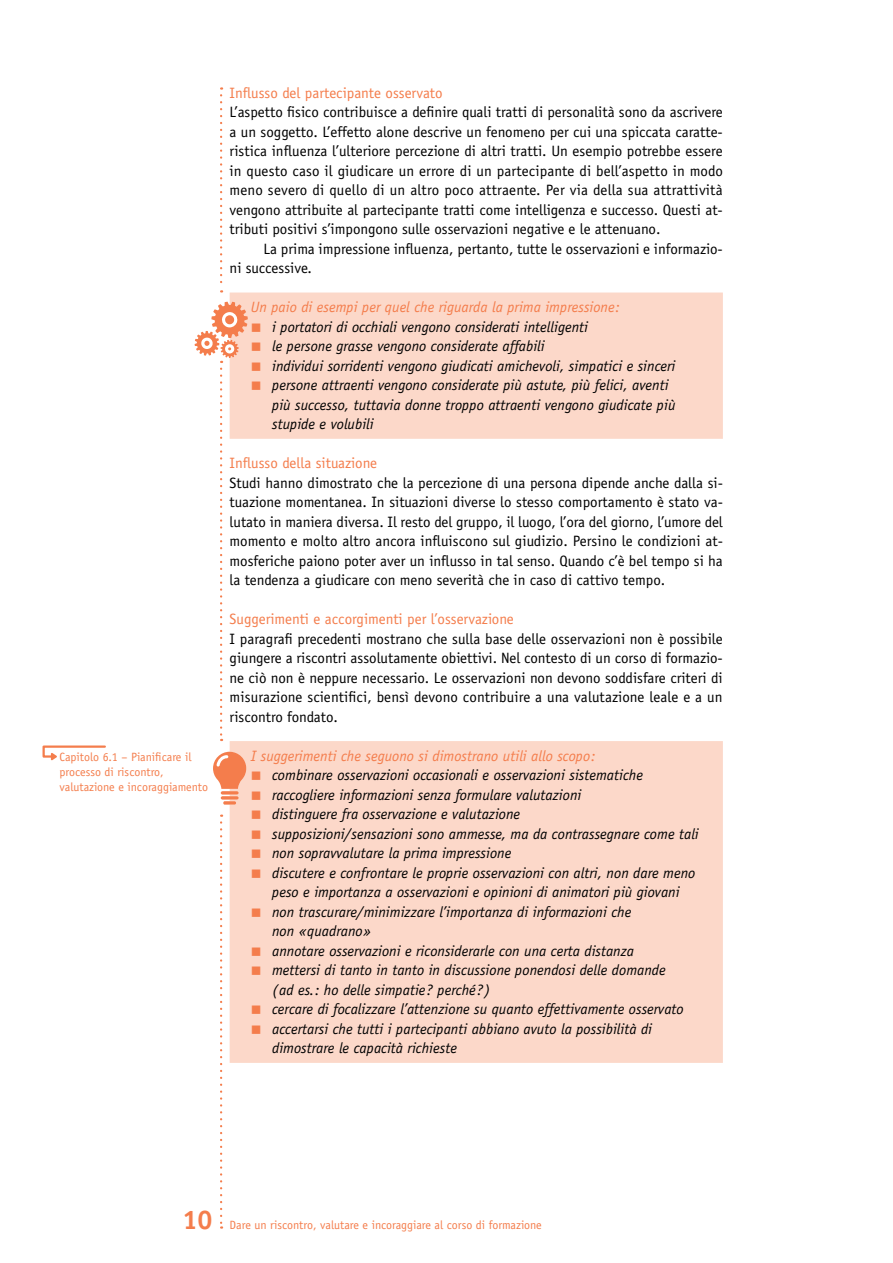
<style>
.page{position:relative;width:893px;height:1263px;background:#fff}
.page>*{position:absolute;margin:0;border:0;box-sizing:border-box;transform-origin:0 0}
.t1{font:700 27px "Officina Sans";color:#f47d4c}
.t2{font:15px/19.5px "Officina Sans";color:#000;text-align:justify}
.t3{font:italic 15px/19.5px "Officina Sans";color:#000}
.t4{font:italic 15px "Officina Sans";color:#f47d4c}
.t5{font:15px "Officina Sans";color:#f47d4c}
.t6{font:12px/15px "Officina Sans";color:#f47d4c}
.s1{color:#f47d4c}
</style>
<div class="page">
<div style="left:230px;top:293px;width:493px;height:146px;background:#fcd8c9"></div>
<div style="left:230px;top:741px;width:493px;height:322px;background:#fcd8c9"></div>
<hr style="left:221px;top:791px;width:18px;height:3px;background:#f47d4c;border-radius:2px">
<svg style="left:221px;top:796px;width:18px;height:4px"></svg>
<svg style="left:223px;top:801px;width:13px;height:4px"></svg>
<svg style="left:213px;top:752px;width:33px;height:37px"></svg>
<svg style="left:220px;top:87px;width:2px;height:206px"></svg>
<svg style="left:42px;top:745px;width:64px;height:15px"></svg>
<svg style="left:220px;top:814px;width:2px;height:415px"></svg>
<svg style="left:195px;top:302px;width:53px;height:61px"></svg>
<svg style="left:220px;top:369px;width:2px;height:372px"></svg>
<p class="t6" style="left:60px;top:749px;width:150px">Capitolo 6.1 – Pianificare il processo di riscontro, valutazione e incoraggiamento</p>
<p class="t5" style="left:230px;top:84px;width:215px">Influsso del partecipante osservato</p>
<p class="t2" style="left:230px;top:102px;width:495px">L’aspetto fisico contribuisce a definire quali tratti di personalità sono da ascrivere a un soggetto. L’effetto alone descrive un fenomeno per cui una spiccata caratte&shy;ristica influenza l’ulteriore percezione di altri tratti. Un esempio potrebbe essere in questo caso il giudicare un errore di un partecipante di bell’aspetto in modo meno severo di quello di un altro poco attraente. Per via della sua attrattività vengono attribuite al partecipante tratti come intelligenza e successo. Questi at&shy;tributi positivi s’impongono sulle osservazioni negative e le attenuano.</p>
<p class="t2" style="left:230px;top:239px;width:495px;text-indent:34px">La prima impressione influenza, pertanto, tutte le osservazioni e informazio&shy;ni successive.</p>
<p class="t4" style="left:251px;top:298px;width:370px">Un paio di esempi per quel che riguarda la prima impressione:</p>
<p class="t3" style="left:251px;top:317px;width:339px"><span class="s1">■</span> i portatori di occhiali vengono considerati intelligenti</p>
<p class="t3" style="left:251px;top:336px;width:295px"><span class="s1">■</span> le persone grasse vengono considerate affabili</p>
<p class="t3" style="left:251px;top:356px;width:426px"><span class="s1">■</span> individui sorridenti vengono giudicati amichevoli, simpatici e sinceri</p>
<p class="t3" style="left:272px;top:375px;width:405px;text-indent:-21px"><span class="s1">■</span> persone attraenti vengono considerate più astute, più felici, aventi più successo, tuttavia donne troppo attraenti vengono giudicate più stupide e volubili</p>
<p class="t5" style="left:230px;top:454px;width:149px">Influsso della situazione</p>
<p class="t2" style="left:230px;top:473px;width:495px">Studi hanno dimostrato che la percezione di una persona dipende anche dalla si&shy;tuazione momentanea. In situazioni diverse lo stesso comportamento è stato va&shy;lutato in maniera diversa. Il resto del gruppo, il luogo, l’ora del giorno, l’umore del momento e molto altro ancora influiscono sul giudizio. Persino le condizioni at&shy;mosferiche paiono poter aver un influsso in tal senso. Quando c’è bel tempo si ha la tendenza a giudicare con meno severità che in caso di cattivo tempo.</p>
<p class="t5" style="left:230px;top:610px;width:286px">Suggerimenti e accorgimenti per l’osservazione</p>
<p class="t2" style="left:230px;top:629px;width:495px">I paragrafi precedenti mostrano che sulla base delle osservazioni non è possibile giungere a riscontri assolutamente obiettivi. Nel contesto di un corso di formazio&shy;ne ciò non è neppure necessario. Le osservazioni non devono soddisfare criteri di misurazione scientifici, bensì devono contribuire a una valutazione leale e a un riscontro fondato.</p>
<p class="t4" style="left:251px;top:747px;width:346px">I suggerimenti che seguono si dimostrano utili allo scopo:</p>
<p class="t3" style="left:251px;top:765px;width:394px"><span class="s1">■</span> combinare osservazioni occasionali e osservazioni sistematiche</p>
<p class="t3" style="left:251px;top:785px;width:332px"><span class="s1">■</span> raccogliere informazioni senza formulare valutazioni</p>
<p class="t3" style="left:251px;top:804px;width:271px"><span class="s1">■</span> distinguere fra osservazione e valutazione</p>
<p class="t3" style="left:251px;top:824px;width:449px"><span class="s1">■</span> supposizioni/sensazioni sono ammesse, ma da contrassegnare come tali</p>
<p class="t3" style="left:251px;top:843px;width:262px"><span class="s1">■</span> non sopravvalutare la prima impressione</p>
<p class="t3" style="left:251px;top:863px;width:446px;text-align:center"><span class="s1">■</span> discutere e confrontare le proprie osservazioni con altri, non dare meno peso e importanza a osservazioni e opinioni di animatori più giovani</p>
<p class="t3" style="left:272px;top:902px;width:361px;text-indent:-21px"><span class="s1">■</span> non trascurare/minimizzare l’importanza di informazioni che non «quadrano»</p>
<p class="t3" style="left:251px;top:941px;width:385px"><span class="s1">■</span> annotare osservazioni e riconsiderarle con una certa distanza</p>
<p class="t3" style="left:272px;top:960px;width:395px;text-indent:-21px"><span class="s1">■</span> mettersi di tanto in tanto in discussione ponendosi delle domande (ad es.: ho delle simpatie? perché?)</p>
<p class="t3" style="left:251px;top:999px;width:434px"><span class="s1">■</span> cercare di focalizzare l’attenzione su quanto effettivamente osservato</p>
<p class="t3" style="left:272px;top:1019px;width:381px;text-indent:-21px"><span class="s1">■</span> accertarsi che tutti i partecipanti abbiano avuto la possibilità di dimostrare le capacità richieste</p>
<h1 class="t1" style="left:183px;top:1202px;width:32px">10</h1>
<p class="t6" style="left:230px;top:1217px;width:314px">Dare un riscontro, valutare e incoraggiare al corso di formazione</p>
</div>
